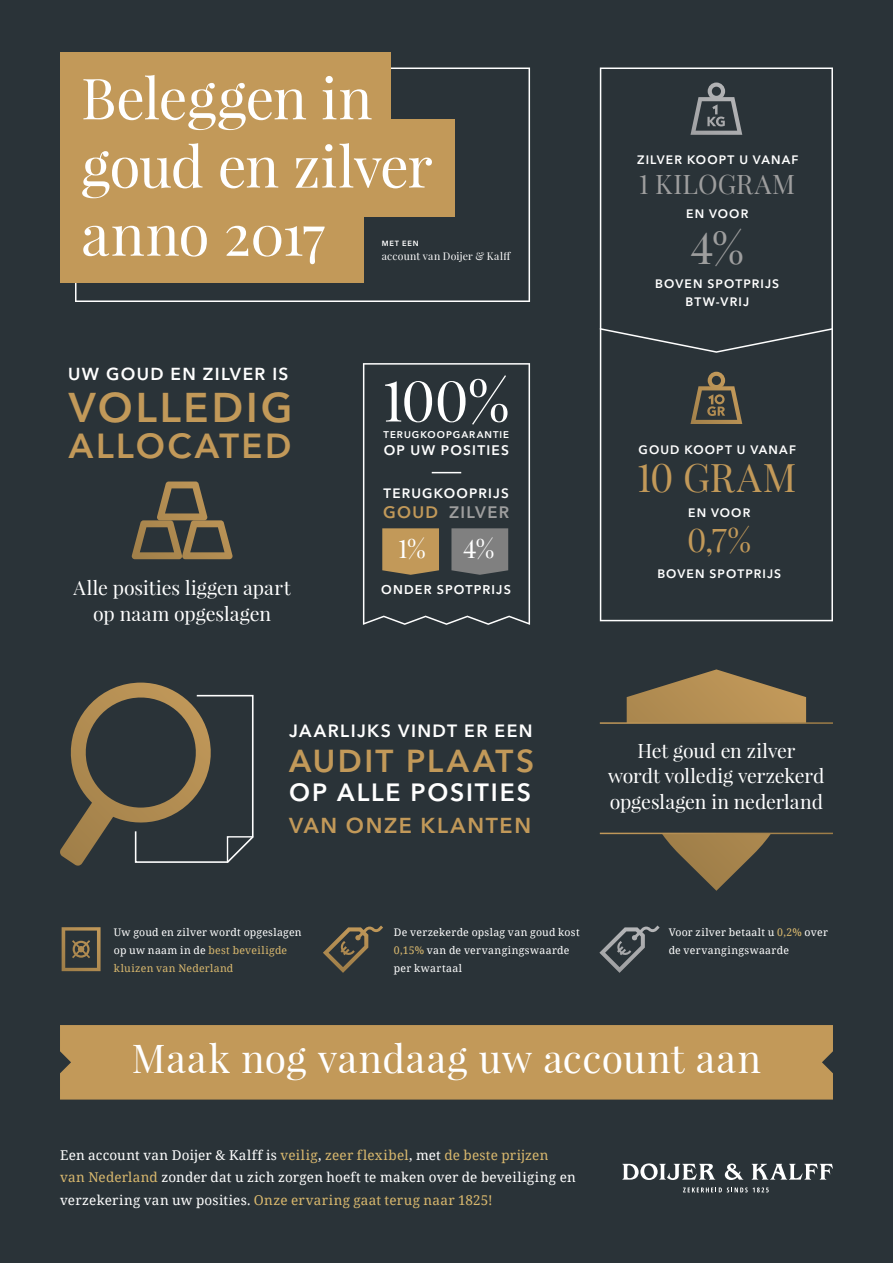
<style>
.page{position:relative;width:893px;height:1263px;background:#2a3338}
.page>*{position:absolute;margin:0;border:0;box-sizing:border-box;transform-origin:0 0}
.t1{font:56.85px/68.2px "Playfair Display";letter-spacing:-.02em;color:#fff}
.t2{font:56.25px "Playfair Display";color:#fff}
.t3{font:43.05px "Playfair Display";color:#9e9e9e}
.t4{font:600 41.25px "Avenir Next LT Pro";letter-spacing:.07em;color:#c29959}
.t5{font:39px "Playfair Display";letter-spacing:.015em;color:#fff}
.t6{font:38.7px "Playfair Display";letter-spacing:.01em;color:#c29959}
.t7{font:600 34.5px "Avenir Next LT Pro";letter-spacing:.075em;color:#c29959}
.t8{font:31.95px "Playfair Display";color:#c29959}
.t9{font:600 31.5px "Avenir Next LT Pro";letter-spacing:.075em;color:#c29959}
.t10{font:26.4px "Playfair Display";letter-spacing:.01em;color:#9e9e9e}
.t11{font:25.2px "Playfair Display";color:#fff}
.t12{font:600 24.75px "Avenir Next LT Pro";letter-spacing:.075em;color:#fff}
.t13{font:600 21.45px "Avenir Next LT Pro";letter-spacing:.075em;color:#c29959}
.t14{font:19.5px/25.5px "Playfair Display";letter-spacing:-.005em;color:#fff;text-align:center}
.t15{font:600 17.7px "Avenir Next LT Pro";letter-spacing:.08em;color:#fff}
.t16{font:600 17.25px "Avenir Next LT Pro";letter-spacing:.08em;color:#fff}
.t17{font:600 16.5px "Avenir Next LT Pro";letter-spacing:.08em;color:#9e9e9e}
.t18{font:600 13.8px "Avenir Next LT Pro";letter-spacing:.09em;color:#fff}
.t19{font:13.5px/22.5px "Noto Serif";letter-spacing:.015em;color:#fff}
.t20{font:600 13.5px "Avenir Next LT Pro";letter-spacing:.09em;color:#fff}
.t21{font:600 12.6px "Avenir Next LT Pro";letter-spacing:.09em;color:#fff}
.t22{font:600 12.15px "Avenir Next LT Pro";letter-spacing:.095em;color:#fff}
.t23{font:10.5px/18px "Noto Serif";letter-spacing:.025em;color:#fff}
.t24{font:10.5px "Playfair Display";letter-spacing:.02em;color:#fff}
.t25{font:600 9.75px "Avenir Next LT Pro";letter-spacing:.1em;color:#fff}
.t26{font:600 7.5px "Avenir Next LT Pro";letter-spacing:.105em;color:#fff}
.s1{color:#c29959}
.s2{color:#dab96e}
</style>
<div class="page">
<div style="left:60px;top:1025px;width:773px;height:74px;background:#c29959"></div>
<svg style="left:75px;top:68px;width:455px;height:234px"></svg>
<div style="left:60px;top:119px;width:395px;height:98px;background:#c29959"></div>
<div style="left:60px;top:53px;width:330px;height:97px;background:#c29959"></div>
<div style="left:60px;top:188px;width:303px;height:94px;background:#c29959"></div>
<svg style="left:363px;top:363px;width:167px;height:262px"></svg>
<svg style="left:622px;top:1163px;width:93px;height:17px"></svg>
<svg style="left:725px;top:1163px;width:18px;height:17px"></svg>
<svg style="left:752px;top:1164px;width:81px;height:15px"></svg>
<svg style="left:683px;top:1187px;width:86px;height:5px"></svg>
<svg style="left:132px;top:481px;width:101px;height:78px"></svg>
<svg style="left:62px;top:927px;width:39px;height:44px"></svg>
<svg style="left:323px;top:925px;width:60px;height:48px"></svg>
<svg style="left:599px;top:925px;width:61px;height:48px"></svg>
<svg style="left:600px;top:68px;width:233px;height:553px"></svg>
<svg style="left:690px;top:83px;width:52px;height:52px"></svg>
<svg style="left:690px;top:372px;width:52px;height:52px"></svg>
<svg style="left:60px;top:682px;width:194px;height:184px"></svg>
<svg style="left:627px;top:669px;width:179px;height:222px"></svg>
<div style="left:578px;top:723px;width:271px;height:110px;background:#2a3338"></div>
<hr style="left:600px;top:722px;width:233px;height:2px;background:#fff">
<hr style="left:600px;top:833px;width:233px;height:1px;background:#fff">
<h1 class="t1" style="left:81px;top:64px;width:353px">Beleggen in goud en zilver anno 2017</h1>
<p class="t26" style="left:382px;top:239px;width:38px">MET EEN</p>
<p class="t24" style="left:382px;top:250px;width:131px">account van Doijer &amp; Kalff</p>
<h3 class="t16" style="left:68px;top:363px;width:222px">UW GOUD EN ZILVER IS</h3>
<h3 class="t4" style="left:69px;top:382px;width:225px">VOLLEDIG</h3>
<h3 class="t7" style="left:69px;top:425px;width:224px">ALLOCATED</h3>
<h3 class="t14" style="left:74px;top:575px;width:219px">Alle posities liggen apart op naam opgeslagen</h3>
<h2 class="t2" style="left:383px;top:365px;width:128px">100%</h2>
<p class="t25" style="left:384px;top:429px;width:127px">TERUGKOOPGARANTIE</p>
<h3 class="t18" style="left:384px;top:442px;width:127px">OP UW POSITIES</h3>
<p class="t20" style="left:383px;top:485px;width:127px">TERUGKOOPRIJS</p>
<h3 class="t17" style="left:383px;top:502px;width:128px"><span class="s1">GOUD</span> ZILVER</h3>
<h3 class="t11" style="left:398px;top:533px;width:29px">1%</h3>
<h3 class="t11" style="left:463px;top:533px;width:33px">4%</h3>
<p class="t21" style="left:381px;top:582px;width:131px">ONDER SPOTPRIJS</p>
<h3 class="t15" style="left:289px;top:720px;width:245px">JAARLIJKS VINDT ER EEN</h3>
<h3 class="t9" style="left:289px;top:742px;width:246px">AUDIT PLAATS</h3>
<h3 class="t12" style="left:289px;top:778px;width:243px">OP ALLE POSITIES</h3>
<h3 class="t13" style="left:289px;top:813px;width:243px">VAN ONZE KLANTEN</h3>
<p class="t22" style="left:637px;top:152px;width:163px">ZILVER KOOPT U VANAF</p>
<h3 class="t10" style="left:639px;top:167px;width:158px">1 KILOGRAM</h3>
<p class="t22" style="left:686px;top:206px;width:64px">EN VOOR</p>
<h3 class="t3" style="left:690px;top:221px;width:55px">4%</h3>
<p class="t22" style="left:685px;top:295px;width:65px">BTW-VRIJ</p>
<p class="t22" style="left:655px;top:276px;width:125px">BOVEN SPOTPRIJS</p>
<p class="t22" style="left:639px;top:443px;width:159px">GOUD KOOPT U VANAF</p>
<h3 class="t6" style="left:638px;top:453px;width:160px">10 GRAM</h3>
<p class="t22" style="left:688px;top:505px;width:64px">EN VOOR</p>
<h3 class="t8" style="left:687px;top:520px;width:66px">0,7%</h3>
<p class="t22" style="left:657px;top:566px;width:125px">BOVEN SPOTPRIJS</p>
<h3 class="t14" style="left:608px;top:738px;width:218px">Het goud en zilver<br>wordt volledig verzekerd opgeslagen in nederland</h3>
<p class="t23" style="left:114px;top:923px;width:189px">Uw goud en zilver wordt opgeslagen op uw naam in de <span class="s2">best beveiligde kluizen van Nederland</span></p>
<p class="t23" style="left:394px;top:923px;width:187px">De verzekerde opslag van goud kost<br><span class="s2">0,15%</span> van de vervangingswaarde per kwartaal</p>
<p class="t23" style="left:669px;top:923px;width:161px">Voor zilver betaalt u <span class="s2">0,2%</span> over de vervangingswaarde</p>
<h3 class="t5" style="left:132px;top:1034px;width:631px">Maak nog vandaag uw account aan</h3>
<p class="t19" style="left:60px;top:1143px;width:517px">Een account van Doijer &amp; Kalff is <span class="s2">veilig</span>, <span class="s2">zeer flexibel</span>, met <span class="s2">de beste prijzen van Nederland</span> zonder dat u zich zorgen hoeft te maken over de beveiliging en verzekering van uw posities. <span class="s2">Onze ervaring gaat terug naar 1825!</span></p>
</div>
